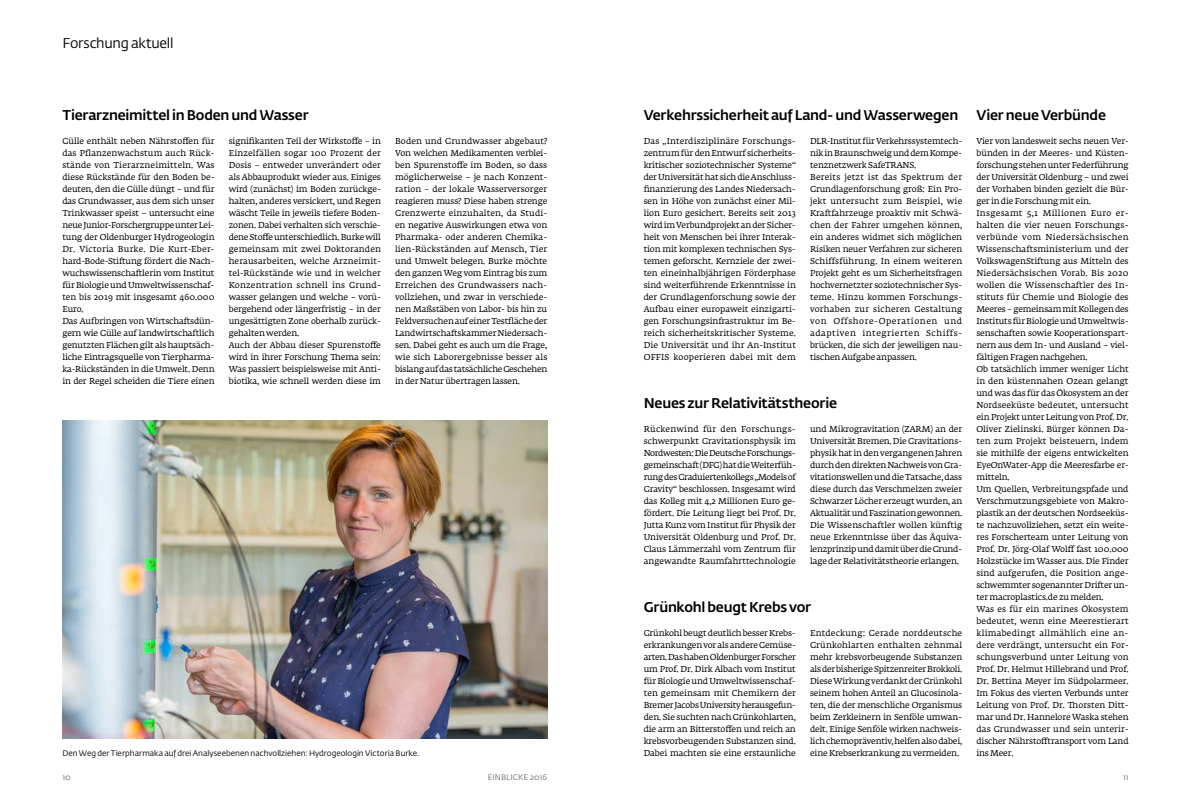
<style>
.page{position:relative;width:1191px;height:794px;background:#fff}
.page>*{position:absolute;margin:0;border:0;box-sizing:border-box;transform-origin:0 0}
.t1{font:500 14px "Fedra Sans Std";letter-spacing:-.015em;color:#000}
.t2{font:14px "Fedra Sans Std";letter-spacing:-.02em;color:#000}
.t3{font:8.5px/12px "Fedra Serif A Std";letter-spacing:-.015em;color:#000;text-align:justify}
.t4{font:8px "Fedra Sans Std";color:#000}
.t5{font:8px "Fedra Sans Std";letter-spacing:.015em;color:#706f6f}
</style>
<div class="page">
<img style="left:62px;top:420px;width:485px;height:319px">
<h1 class="t2" style="left:62px;top:35px;width:113px">Forschung aktuell</h1>
<h1 class="t1" style="left:62px;top:106px;width:248px">Tierarzneimittel in Boden und Wasser</h1>
<p class="t3" style="left:229px;top:136px;width:154px;text-align:left">signifikanten Teil der Wirkstoffe – in Einzelfällen sogar 100 Prozent der Dosis – entweder unverändert oder als Abbauprodukt wieder aus. Einiges wird (zunächst) im Boden zurückge&shy;halten, anderes versickert, und Regen wäscht Teile in jeweils tiefere Boden&shy;zonen. Dabei verhalten sich verschie&shy;dene Stoffe unterschiedlich. Burke will gemeinsam mit zwei Doktoranden herausarbeiten, welche Arzneimit&shy;tel-Rückstände wie und in welcher Konzentration schnell ins Grund&shy;wasser gelangen und welche – vorü&shy;bergehend oder längerfristig – in der ungesättigten Zone oberhalb zurück&shy;gehalten werden.<br>Auch der Abbau dieser Spurenstoffe wird in ihrer Forschung Thema sein:<br>Was passiert beispielsweise mit Anti&shy;biotika, wie schnell werden diese im</p>
<p class="t3" style="left:395px;top:136px;width:154px">Boden und Grundwasser abgebaut?<br>Von welchen Medikamenten verblei&shy;ben Spurenstoffe im Boden, so dass möglicherweise – je nach Konzent&shy;ration – der lokale Wasserversorger reagieren muss? Diese haben strenge Grenzwerte einzuhalten, da Studi&shy;en negative Auswirkungen etwa von Pharmaka- oder anderen Chemika&shy;lien-Rückständen auf Mensch, Tier und Umwelt belegen. Burke möchte den ganzen Weg vom Eintrag bis zum Erreichen des Grundwassers nach&shy;vollziehen, und zwar in verschiede&shy;nen Maßstäben von Labor- bis hin zu Feldversuchen auf einer Testfläche der Landwirtschaftskammer Niedersach&shy;sen. Dabei geht es auch um die Frage, wie sich Laborergebnisse besser als bislang auf das tatsächliche Geschehen in der Natur übertragen lassen.</p>
<h1 class="t1" style="left:643px;top:106px;width:316px">Verkehrssicherheit auf Land- und Wasserwegen</h1>
<p class="t3" style="left:643px;top:136px;width:154px">Das „Interdisziplinäre Forschungs&shy;zentrum für den Entwurf sicherheits&shy;kritischer soziotechnischer Systeme“ der Universität hat sich die Anschluss&shy;finanzierung des Landes Niedersach&shy;sen in Höhe von zunächst einer Mil&shy;lion Euro gesichert. Bereits seit 2013 wird im Verbundprojekt an der Sicher&shy;heit von Menschen bei ihrer Interak&shy;tion mit komplexen technischen Sys&shy;temen geforscht. Kernziele der zwei&shy;ten eineinhalbjährigen Förderphase sind weiterführende Erkenntnisse in der Grundlagenforschung sowie der Aufbau einer europaweit einzigarti&shy;gen Forschungsinfrastruktur im Be&shy;reich sicherheitskritischer Systeme.<br>Die Universität und ihr An-Institut OFFIS kooperieren dabei mit dem</p>
<p class="t3" style="left:810px;top:136px;width:154px;text-align:left">DLR-Institut für Verkehrssystemtech&shy;nik in Braunschweig und dem Kompe&shy;tenznetzwerk SafeTRANS.<br>Bereits jetzt ist das Spektrum der Grundlagenforschung groß: Ein Pro&shy;jekt untersucht zum Beispiel, wie Kraftfahrzeuge proaktiv mit Schwä&shy;chen der Fahrer umgehen können, ein anderes widmet sich möglichen Risiken neuer Verfahren zur sicheren Schiffsführung. In einem weiteren Projekt geht es um Sicherheitsfragen hochvernetzter soziotechnischer Sys&shy;teme. Hinzu kommen Forschungs&shy;vorhaben zur sicheren Gestaltung von Offshore-Operationen und adaptiven integrierten Schiffs&shy;brücken, die sich der jeweiligen nau&shy;tischen Aufgabe anpassen.</p>
<h1 class="t1" style="left:976px;top:106px;width:131px">Vier neue Verbünde</h1>
<p class="t3" style="left:976px;top:136px;width:154px;text-align:left">Vier von landesweit sechs neuen Ver&shy;bünden in der Meeres- und Küsten&shy;forschung stehen unter Federführung der Universität Oldenburg – und zwei der Vorhaben binden gezielt die Bür&shy;ger in die Forschung mit ein.<br>Insgesamt 5,1 Millionen Euro er&shy;halten die vier neuen Forschungs&shy;verbünde vom Niedersächsischen Wissenschaftsministerium und der VolkswagenStiftung aus Mitteln des Niedersächsischen Vorab. Bis 2020 wollen die Wissenschaftler des In&shy;stituts für Chemie und Biologie des Meeres – gemeinsam mit Kollegen des Instituts für Biologie und Umweltwis&shy;senschaften sowie Kooperationspart&shy;nern aus dem In- und Ausland – viel&shy;fältigen Fragen nachgehen.<br>Ob tatsächlich immer weniger Licht in den küstennahen Ozean gelangt und was das für das Ökosystem an der Nordseeküste bedeutet, untersucht ein Projekt unter Leitung von Prof. Dr.<br>Oliver Zielinski. Bürger können Da&shy;ten zum Projekt beisteuern, indem sie mithilfe der eigens entwickelten EyeOnWater-App die Meeresfarbe er&shy;mitteln.<br>Um Quellen, Verbreitungspfade und Verschmutzungsgebiete von Makro&shy;plastik an der deutschen Nordseeküs&shy;te nachzuvollziehen, setzt ein weite&shy;res Forscherteam unter Leitung von Prof. Dr. Jörg-Olaf Wolff fast 100.000<br>Holzstücke im Wasser aus. Die Finder sind aufgerufen, die Position ange&shy;schwemmter sogenannter Drifter un&shy;ter macroplastics.de zu melden.<br>Was es für ein marines Ökosystem bedeutet, wenn eine Meerestierart klimabedingt allmählich eine an&shy;dere verdrängt, untersucht ein For&shy;schungsverbund unter Leitung von Prof. Dr. Helmut Hillebrand und Prof.<br>Dr. Bettina Meyer im Südpolarmeer.<br>Im Fokus des vierten Verbunds unter Leitung von Prof. Dr. Thorsten Ditt&shy;mar und Dr. Hannelore Waska stehen das Grundwasser und sein unterir&shy;discher Nährstofftransport vom Land</p>
<p class="t3" style="left:62px;top:136px;width:154px;text-align:left">Gülle enthält neben Nährstoffen für das Pflanzenwachstum auch Rück&shy;stände von Tierarzneimitteln. Was diese Rückstände für den Boden be&shy;deuten, den die Gülle düngt – und für das Grundwasser, aus dem sich unser Trinkwasser speist – untersucht eine neue Junior-Forschergruppe unter Lei&shy;tung der Oldenburger Hydrogeologin Dr. Victoria Burke. Die Kurt-Eber&shy;hard-Bode-Stiftung fördert die Nach&shy;wuchswissenschaftlerin vom Institut für Biologie und Umweltwissenschaf&shy;ten bis 2019 mit insgesamt 460.000<br>Euro.<br>Das Aufbringen von Wirtschaftsdün&shy;gern wie Gülle auf landwirtschaftlich genutzten Flächen gilt als hauptsäch&shy;liche Eintragsquelle von Tierpharma&shy;ka-Rückständen in die Umwelt. Denn in der Regel scheiden die Tiere einen</p>
<h1 class="t1" style="left:643px;top:394px;width:195px">Neues zur Relativitätstheorie</h1>
<p class="t3" style="left:810px;top:424px;width:154px">und Mikrogravitation (ZARM) an der Universität Bremen. Die Gravitations&shy;physik hat in den vergangenen Jahren durch den direkten Nachweis von Gra&shy;vitationswellen und die Tatsache, dass diese durch das Verschmelzen zweier Schwarzer Löcher erzeugt wurden, an Aktualität und Faszination gewonnen.<br>Die Wissenschaftler wollen künftig neue Erkenntnisse über das Äquiva&shy;lenzprinzip und damit über die Grund&shy;lage der Relativitätstheorie erlangen.</p>
<p class="t3" style="left:643px;top:424px;width:154px">Rückenwind für den Forschungs&shy;schwerpunkt Gravitationsphysik im Nordwesten: Die Deutsche Forschungs&shy;gemeinschaft (DFG) hat die Weiterfüh&shy;rung des Graduiertenkollegs „Models of Gravity“ beschlossen. Insgesamt wird das Kolleg mit 4,2 Millionen Euro ge&shy;fördert. Die Leitung liegt bei Prof. Dr.<br>Jutta Kunz vom Institut für Physik der Universität Oldenburg und Prof. Dr.<br>Claus Lämmerzahl vom Zentrum für angewandte Raumfahrttechnologie</p>
<h1 class="t1" style="left:643px;top:598px;width:169px">Grünkohl beugt Krebs vor</h1>
<p class="t3" style="left:810px;top:628px;width:154px">Entdeckung: Gerade norddeutsche Grünkohlarten enthalten zehnmal mehr krebsvorbeugende Substanzen als der bisherige Spitzenreiter Brokkoli.<br>Diese Wirkung verdankt der Grünkohl seinem hohen Anteil an Glucosinola&shy;ten, die der menschliche Organismus beim Zerkleinern in Senföle umwan&shy;delt. Einige Senföle wirken nachweis&shy;lich chemopräventiv, helfen also dabei, eine Krebserkrankung zu vermeiden.</p>
<p class="t3" style="left:643px;top:628px;width:154px">Grünkohl beugt deutlich besser Krebs&shy;erkrankungen vor als andere Gemüse&shy;arten. Das haben Oldenburger Forscher um Prof. Dr. Dirk Albach vom Institut für Biologie und Umweltwissenschaf&shy;ten gemeinsam mit Chemikern der Bremer Jacobs University herausgefun&shy;den. Sie suchten nach Grünkohlarten, die arm an Bitterstoffen und reich an krebsvorbeugenden Substanzen sind.<br>Dabei machten sie eine erstaunliche</p>
<p class="t4" style="left:62px;top:748px;width:358px">Den Weg der Tierpharmaka auf drei Analyseebenen nachvollziehen: Hydrogeologin Victoria Burke.</p>
<p class="t3" style="left:976px;top:748px;width:39px">ins Meer.</p>
<p class="t5" style="left:62px;top:772px;width:10px">10</p>
<p class="t5" style="left:488px;top:772px;width:61px">EINBLICKE 2016</p>
<p class="t5" style="left:1123px;top:772px;width:7px">11</p>
</div>
